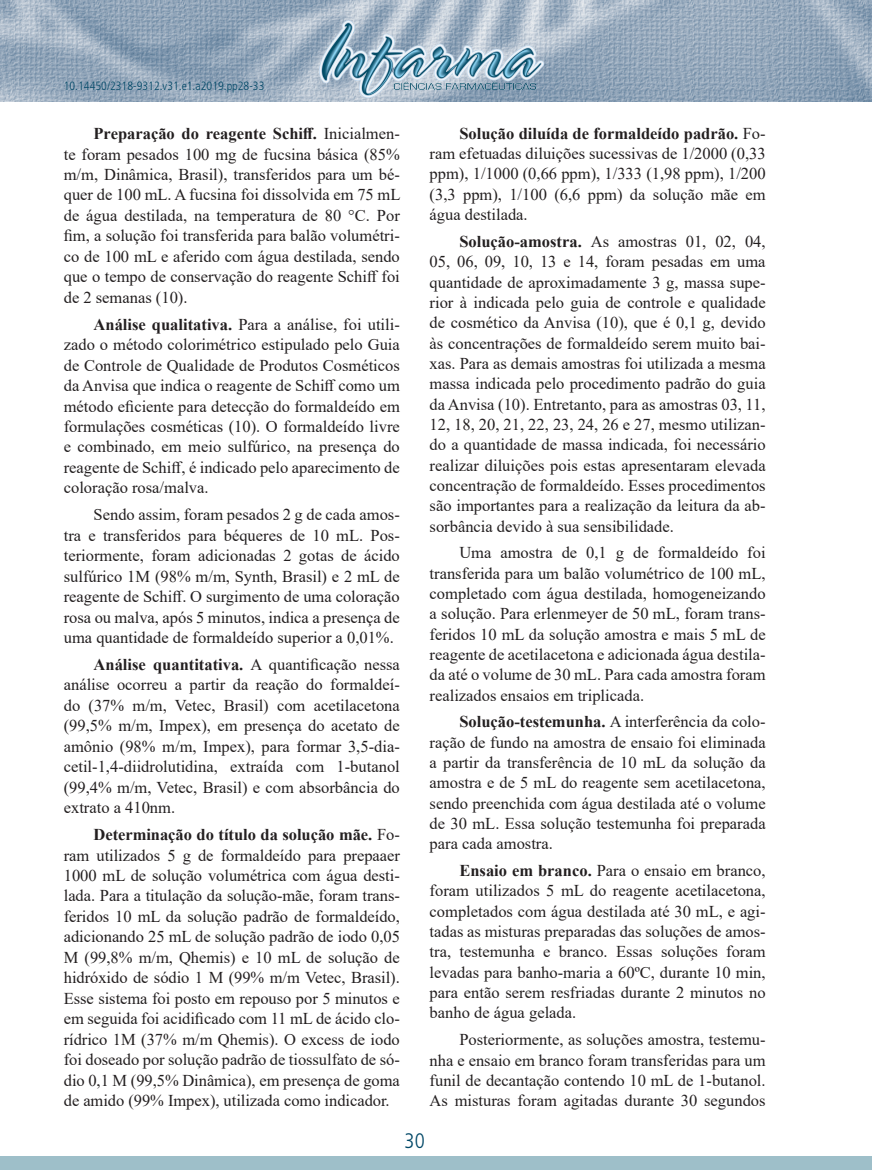
<style>
.page{position:relative;width:872px;height:1170px;background:#fff}
.page>*{position:absolute;margin:0;border:0;box-sizing:border-box;transform-origin:0 0}
.t1{font:300 condensed 21px "Frutiger";color:#004766}
.t2{font:16.5px/20.4px "Times New Roman";color:#231f20;text-align:justify}
.t3{font:300 condensed 12px "Frutiger";color:#004766}
.s1{font-weight:700}
</style>
<div class="page">
<img style="left:0;top:0;width:872px;height:101px">
<div style="left:0;top:1155px;width:872px;height:14px;background:#9ebfc9"></div>
<img style="left:319px;top:20px;width:225px;height:77px">
<p class="t3" style="left:64px;top:79px;width:202px">10.14450/2318-9312.v31.e1.a2019.pp28-33</p>
<p class="t2" style="left:64px;top:123px;width:338px;text-indent:30px"><span class="s1">Preparação do reagente Schiff.</span> Inicialmen&shy;te foram pesados 100 mg de fucsina básica (85% m/m, Dinâmica, Brasil), transferidos para um bé&shy;quer de 100 mL. A fucsina foi dissolvida em 75 mL de água destilada, na temperatura de 80 °C. Por fim, a solução foi transferida para balão volumétri&shy;co de 100 mL e aferido com água destilada, sendo que o tempo de conservação do reagente Schiff foi de 2 semanas (10).</p>
<p class="t2" style="left:64px;top:313px;width:337px;text-indent:30px"><span class="s1">Análise qualitativa.</span> Para a análise, foi utili&shy;zado o método colorimétrico estipulado pelo Guia de Controle de Qualidade de Produtos Cosméticos da Anvisa que indica o reagente de Schiff como um método eficiente para detecção do formaldeído em formulações cosméticas (10). O formaldeído livre e combinado, em meio sulfúrico, na presença do reagente de Schiff, é indicado pelo aparecimento de coloração rosa/malva.</p>
<p class="t2" style="left:64px;top:504px;width:337px;text-indent:30px">Sendo assim, foram pesados 2 g de cada amos&shy;tra e transferidos para béqueres de 10 mL. Pos&shy;teriormente, foram adicionadas 2 gotas de ácido sulfúrico 1M (98% m/m, Synth, Brasil) e 2 mL de reagente de Schiff. O surgimento de uma coloração rosa ou malva, após 5 minutos, indica a presença de uma quantidade de formaldeído superior a 0,01%.</p>
<p class="t2" style="left:64px;top:653px;width:337px;text-indent:30px"><span class="s1">Análise quantitativa.</span> A quantificação nessa análise ocorreu a partir da reação do formaldeí&shy;do (37% m/m, Vetec, Brasil) com acetilacetona (99,5% m/m, Impex), em presença do acetato de amônio (98% m/m, Impex), para formar 3,5-dia&shy;cetil-1,4-diidrolutidina, extraída com 1-butanol (99,4% m/m, Vetec, Brasil) e com absorbância do extrato a 410nm.</p>
<p class="t2" style="left:64px;top:823px;width:337px;text-indent:30px"><span class="s1">Determinação do título da solução mãe.</span> Fo&shy;ram utilizados 5 g de formaldeído para prepaaer 1000 mL de solução volumétrica com água desti&shy;lada. Para a titulação da solução-mãe, foram trans&shy;feridos 10 mL da solução padrão de formaldeído, adicionando 25 mL de solução padrão de iodo 0,05<br>M (99,8% m/m, Qhemis) e 10 mL de solução de hidróxido de sódio 1 M (99% m/m Vetec, Brasil).<br>Esse sistema foi posto em repouso por 5 minutos e em seguida foi acidificado com 11 mL de ácido clo&shy;rídrico 1M (37% m/m Qhemis). O excess de iodo foi doseado por solução padrão de tiossulfato de só&shy;dio 0,1 M (99,5% Dinâmica), em presença de goma de amido (99% Impex), utilizada como indicador.</p>
<p class="t2" style="left:429px;top:123px;width:337px;text-indent:30px"><span class="s1">Solução diluída de formaldeído padrão.</span> Fo&shy;ram efetuadas diluições sucessivas de 1/2000 (0,33 ppm), 1/1000 (0,66 ppm), 1/333 (1,98 ppm), 1/200 (3,3 ppm), 1/100 (6,6 ppm) da solução mãe em água destilada.</p>
<p class="t2" style="left:429px;top:231px;width:337px;text-indent:30px"><span class="s1">Solução-amostra.</span> As amostras 01, 02, 04, 05, 06, 09, 10, 13 e 14, foram pesadas em uma quantidade de aproximadamente 3 g, massa supe&shy;rior à indicada pelo guia de controle e qualidade de cosmético da Anvisa (10), que é 0,1 g, devido às concentrações de formaldeído serem muito bai&shy;xas. Para as demais amostras foi utilizada a mesma massa indicada pelo procedimento padrão do guia da Anvisa (10). Entretanto, para as amostras 03, 11, 12, 18, 20, 21, 22, 23, 24, 26 e 27, mesmo utilizan&shy;do a quantidade de massa indicada, foi necessário realizar diluições pois estas apresentaram elevada concentração de formaldeído. Esses procedimentos são importantes para a realização da leitura da ab&shy;sorbância devido à sua sensibilidade.</p>
<p class="t2" style="left:429px;top:542px;width:337px;text-indent:30px">Uma amostra de 0,1 g de formaldeído foi transferida para um balão volumétrico de 100 mL, completado com água destilada, homogeneizando a solução. Para erlenmeyer de 50 mL, foram trans&shy;feridos 10 mL da solução amostra e mais 5 mL de reagente de acetilacetona e adicionada água destila&shy;da até o volume de 30 mL. Para cada amostra foram realizados ensaios em triplicada.</p>
<p class="t2" style="left:429px;top:711px;width:337px;text-indent:30px"><span class="s1">Solução-testemunha.</span> A interferência da colo&shy;ração de fundo na amostra de ensaio foi eliminada a partir da transferência de 10 mL da solução da amostra e de 5 mL do reagente sem acetilacetona, sendo preenchida com água destilada até o volume de 30 mL. Essa solução testemunha foi preparada para cada amostra.</p>
<p class="t2" style="left:429px;top:859px;width:337px;text-indent:30px"><span class="s1">Ensaio em branco.</span> Para o ensaio em branco, foram utilizados 5 mL do reagente acetilacetona, completados com água destilada até 30 mL, e agi&shy;tadas as misturas preparadas das soluções de amos&shy;tra, testemunha e branco. Essas soluções foram levadas para banho-maria a 60ºC, durante 10 min, para então serem resfriadas durante 2 minutos no banho de água gelada.</p>
<p class="t2" style="left:429px;top:1028px;width:337px;text-indent:30px">Posteriormente, as soluções amostra, testemu&shy;nha e ensaio em branco foram transferidas para um funil de decantação contendo 10 mL de 1-butanol.<br>As misturas foram agitadas durante 30 segundos</p>
<p class="t1" style="left:404px;top:1128px;width:22px">30</p>
</div>
